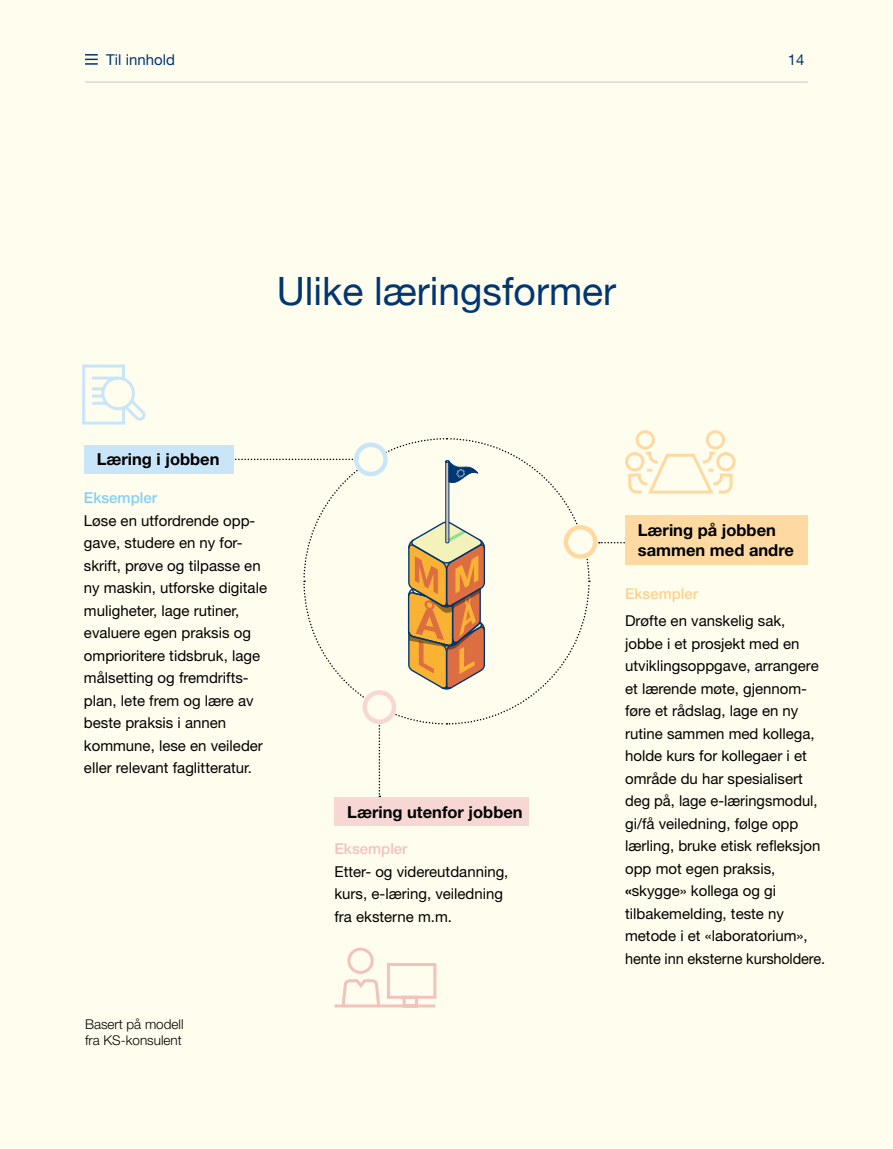
<style>
.page{position:relative;width:893px;height:1149px;background:#fff}
.page>*{position:absolute;margin:0;border:0;box-sizing:border-box;transform-origin:0 0}
.t1{font:39px "Helvetica Neue";color:#003671}
.t2{font:700 16.5px/19.8px "Helvetica Neue LT Pro";color:#000}
.t3{font:15px/22.5px "Helvetica Neue LT Pro";color:#000}
.t4{font:15px "Helvetica Neue LT Pro";color:#003671}
.t5{font:500 15px "Helvetica Neue LT Pro";color:#f2c2bd}
.t6{font:500 15px "Helvetica Neue LT Pro";color:#83d0f5}
.t7{font:500 15px "Helvetica Neue LT Pro";color:#fdd28e}
.t8{font:300 13.5px/16.2px "Helvetica Neue LT Pro";color:#000}
.s1{font-weight:700}
</style>
<div class="page">
<div style="left:0;top:0;width:893px;height:1148px;background:#fffdee"></div>
<svg style="left:599px;top:542px;width:26px;height:1px"></svg>
<svg style="left:566px;top:527px;width:29px;height:29px"></svg>
<div style="left:564px;top:525px;width:33px;height:33px;border:4px solid #fedaa2;border-radius:50%"></div>
<div style="left:84px;top:445px;width:150px;height:28px;background:#c9e6f9"></div>
<div style="left:334px;top:797px;width:195px;height:28px;background:#f7d7d3"></div>
<div style="left:625px;top:515px;width:183px;height:49px;background:#fedaa2"></div>
<svg style="left:82px;top:364px;width:64px;height:61px"></svg>
<div style="left:347px;top:947px;width:27px;height:26px;border:3px solid #f2c2bd;border-radius:50%"></div>
<svg style="left:334px;top:961px;width:103px;height:47px"></svg>
<div style="left:625px;top:452px;width:19px;height:19px;border:3px solid #fedaa2;border-radius:50%"></div>
<div style="left:636px;top:430px;width:19px;height:19px;border:3px solid #fedaa2;border-radius:50%"></div>
<div style="left:716px;top:452px;width:20px;height:19px;border:3px solid #fedaa2;border-radius:50%"></div>
<div style="left:706px;top:430px;width:19px;height:19px;border:3px solid #fedaa2;border-radius:50%"></div>
<svg style="left:627px;top:451px;width:107px;height:43px"></svg>
<svg style="left:230px;top:438px;width:360px;height:358px"></svg>
<hr style="left:85px;top:82px;width:723px;height:1px;background:#c8c8c8">
<p class="t4" style="left:106px;top:50px;width:70px">Til innhold</p>
<p class="t4" style="left:788px;top:50px;width:18px">14</p>
<h1 class="t1" style="left:277px;top:263px;width:341px">Ulike læringsformer</h1>
<p class="t2" style="left:97px;top:449px;width:124px">Læring i jobben</p>
<p class="t6" style="left:84px;top:488px;width:75px">Eksempler</p>
<p class="t3" style="left:84px;top:508px;width:185px">Løse en utfordrende opp&shy;gave, studere en ny for&shy;skrift, prøve og tilpasse en ny maskin, utforske digitale muligheter, lage rutiner, evaluere egen praksis og omprioritere tidsbruk, lage målsetting og fremdrifts&shy;plan, lete frem og lære av beste praksis i annen kommune, lese en veileder eller relevant faglitteratur.</p>
<p class="t8" style="left:85px;top:1015px;width:100px">Basert på modell fra KS-konsulent</p>
<p class="t2" style="left:347px;top:801px;width:177px">Læring utenfor jobben</p>
<p class="t5" style="left:334px;top:839px;width:75px">Eksempler</p>
<p class="t3" style="left:334px;top:859px;width:175px">Etter- og videreutdanning, kurs, e-læring, veiledning fra eksterne m.m.</p>
<p class="t2" style="left:638px;top:520px;width:158px">Læring på jobben sammen med andre</p>
<p class="t7" style="left:625px;top:585px;width:75px">Eksempler</p>
<p class="t3" style="left:625px;top:609px;width:201px">Drøfte en vanskelig sak, jobbe i et prosjekt med en utviklingsoppgave, arrangere et lærende møte, gjennom&shy;føre et rådslag, lage en ny rutine sammen med kollega, holde kurs for kollegaer i et område du har spesialisert deg på, lage e-læringsmodul, gi/få veiledning, følge opp lærling, bruke etisk refleksjon opp mot egen praksis, <span class="s1">«</span>skygge» kollega og gi tilbakemelding, teste ny metode i et «laboratorium», hente inn eksterne kursholdere.</p>
</div>
